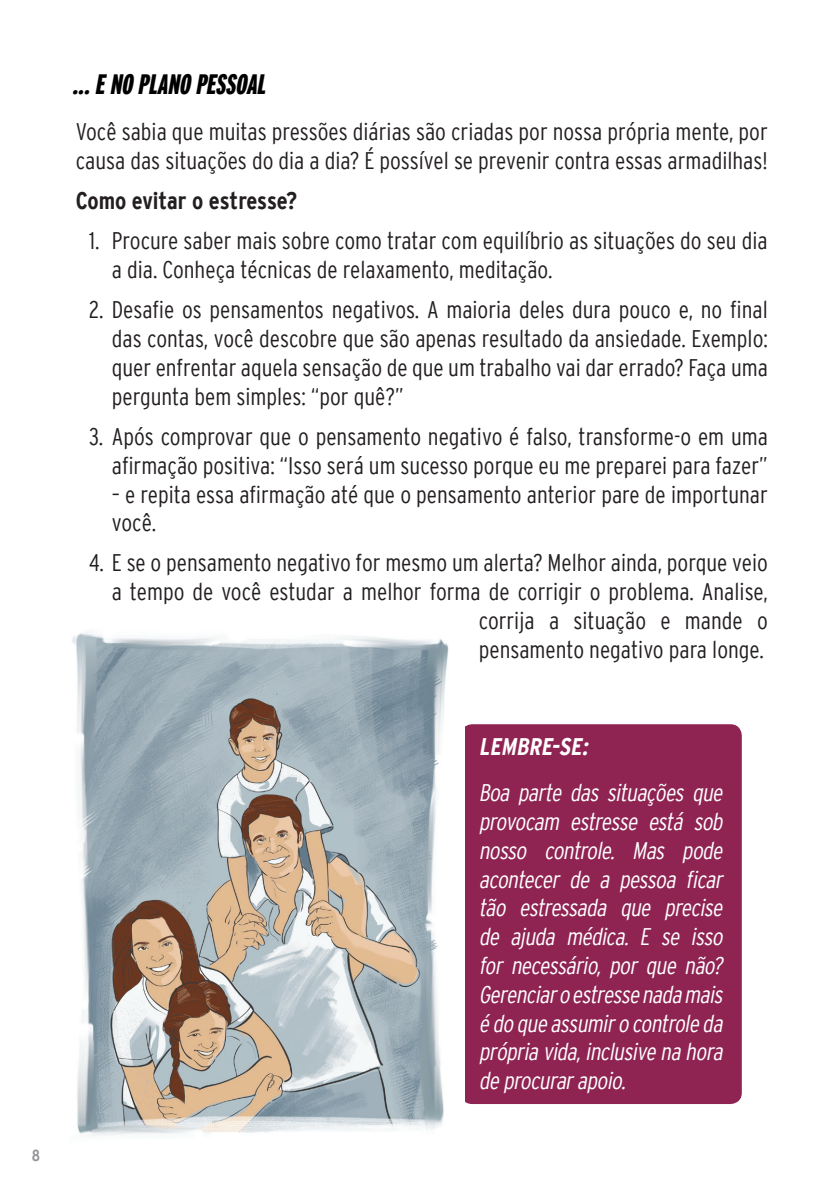
<style>
.page{position:relative;width:840px;height:1191px;background:#fff}
.page>*{position:absolute;margin:0;border:0;box-sizing:border-box;transform-origin:0 0}
.t1{font:italic 900 extra-condensed 28px "Interstate";color:#000}
.t2{font:300 condensed 24px/28.8px "Interstate";color:#231f20}
.t3{font:italic 300 condensed 24px/28.8px "Interstate";color:#fff;text-align:justify}
.t4{font:700 condensed 24px "Interstate";color:#231f20}
.t5{font:italic 700 condensed 24px "Interstate";color:#fff}
.t6{font:700 condensed 16px "Interstate";color:#939598}
</style>
<div class="page">
<div style="left:460px;top:724px;width:281px;height:380px;background:#8f2452;border-radius:11px"></div>
<img style="left:72px;top:630px;width:392px;height:506px">
<p class="t6" style="left:32px;top:1146px;width:10px">8</p>
<p class="t1" style="left:72px;top:69px;width:200px">...E NO PLANO PESSOAL</p>
<p class="t2" style="left:76px;top:117px;width:693px">Você sabia que muitas pressões diárias são criadas por nossa própria mente, por causa das situações do dia a dia? É possível se prevenir contra essas armadilhas!</p>
<p class="t4" style="left:76px;top:187px;width:223px">Como evitar o estresse?</p>
<p class="t2" style="left:112px;top:226px;width:657px;text-indent:-23px">1. Procure saber mais sobre como tratar com equilíbrio as situações do seu dia a dia. Conheça técnicas de relaxamento, meditação.</p>
<p class="t2" style="left:112px;top:295px;width:657px;text-align:justify;text-indent:-23px">2. Desafie os pensamentos negativos. A maioria deles dura pouco e, no final das contas, você descobre que são apenas resultado da ansiedade. Exemplo: quer enfrentar aquela sensação de que um trabalho vai dar errado? Faça uma pergunta bem simples: “por quê?”</p>
<p class="t2" style="left:89px;top:422px;width:680px;text-align:right">3. Após comprovar que o pensamento negativo é falso, transforme-o em uma afirmação positiva: “Isso será um sucesso porque eu me preparei para fazer”</p>
<p class="t2" style="left:112px;top:479px;width:657px">– e repita essa afirmação até que o pensamento anterior pare de importunar você.</p>
<p class="t2" style="left:89px;top:548px;width:680px;text-align:right">4. E se o pensamento negativo for mesmo um alerta? Melhor ainda, porque veio a tempo de você estudar a melhor forma de corrigir o problema. Analise, corrija a situação e mande o<br>pensamento negativo para longe.</p>
<p class="t5" style="left:478px;top:733px;width:115px">LEMBRE-SE:</p>
<p class="t3" style="left:478px;top:778px;width:250px">Boa parte das situações que provocam estresse está sob nosso controle. Mas pode acontecer de a pessoa ficar tão estressada que precise de ajuda médica. E se isso for necessário, por que não?<br>Gerenciaro estressenadamais édo queassumiro controleda própriavida,inclusivenahora deprocurarapoio.</p>
</div>
